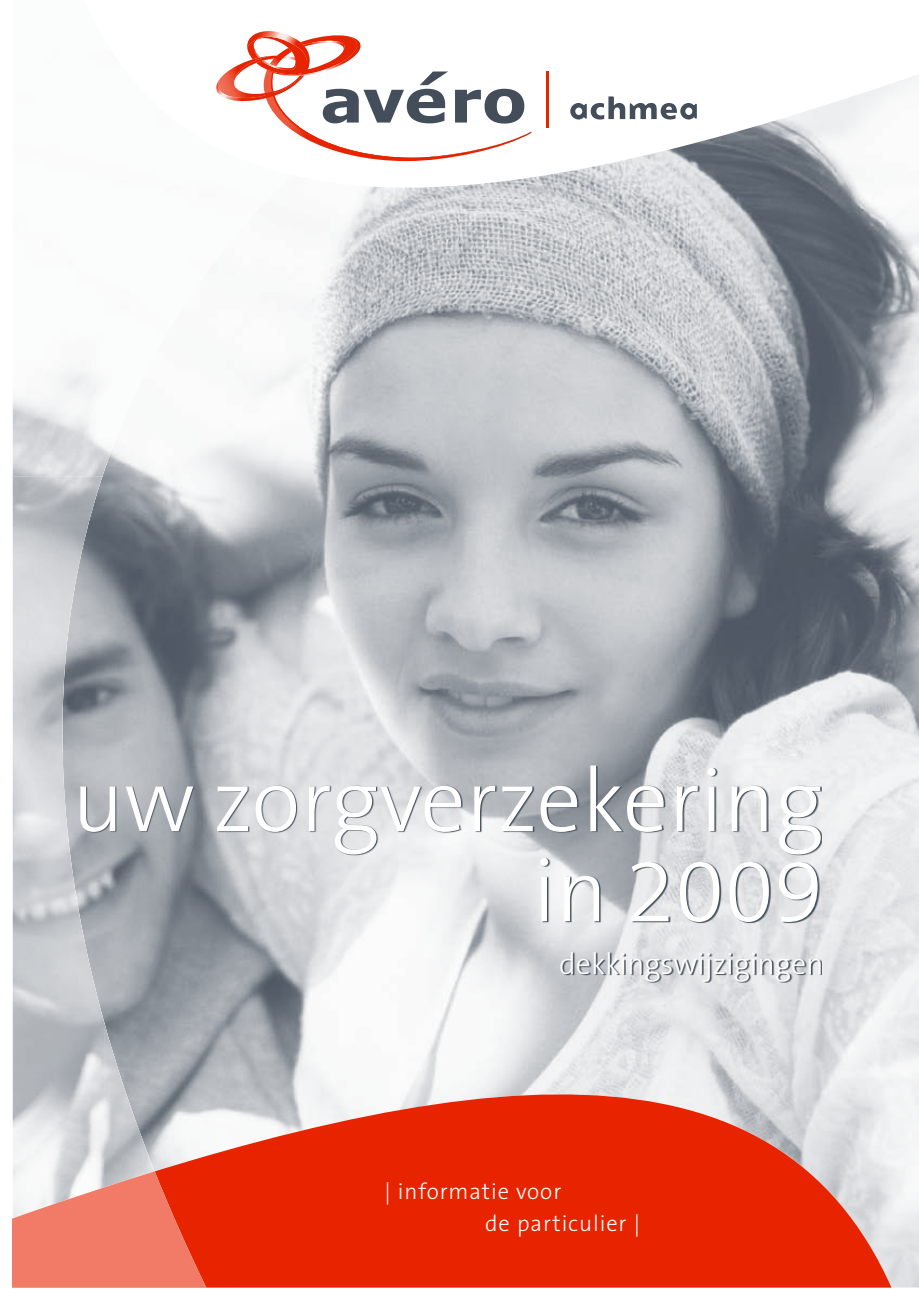
<style>
.page{position:relative;width:919px;height:1289px;background:#fff}
.page>*{position:absolute;margin:0;border:0;box-sizing:border-box;transform-origin:0 0}
.t1{font:300 90px/90px "The Sans B3";color:#fff;text-align:right}
.t2{font:300 30px "The Sans B3";color:#fff}
.t3{font:300 22.5px/31.5px "The Sans B3";letter-spacing:.04em;color:#fff}
</style>
<div class="page">
<img style="left:12px;top:252px;width:906px;height:1035px">
<svg style="left:155px;top:1027px;width:736px;height:260px;background:#e06e5b"></svg>
<img style="left:13px;top:252px;width:247px;height:66px">
<img style="left:13px;top:317px;width:144px;height:160px">
<img style="left:156px;top:317px;width:21px;height:36px">
<img style="left:13px;top:476px;width:92px;height:695px">
<img style="left:104px;top:1021px;width:51px;height:150px">
<svg style="left:13px;top:1171px;width:193px;height:116px;background:#ee7f6b"></svg>
<svg style="left:337px;top:75px;width:581px;height:177px"></svg>
<svg style="left:570px;top:96px;width:126px;height:23px"></svg>
<svg style="left:216px;top:31px;width:315px;height:130px"></svg>
<hr style="left:546px;top:71px;width:3px;height:57px;background:#e72300">
<svg style="left:81px;top:766px;width:740px;height:216px;background:#bcc0c4"></svg>
<h1 class="t1" style="left:72px;top:761px;width:753px">uw zorgverzekering in 2009</h1>
<h2 class="t2" style="left:559px;top:948px;width:266px">dekkingswijzigingen</h2>
<p class="t3" style="left:485px;top:1177px;width:156px;text-indent:-101px">| informatie voor<br>de particulier |</p>
</div>
